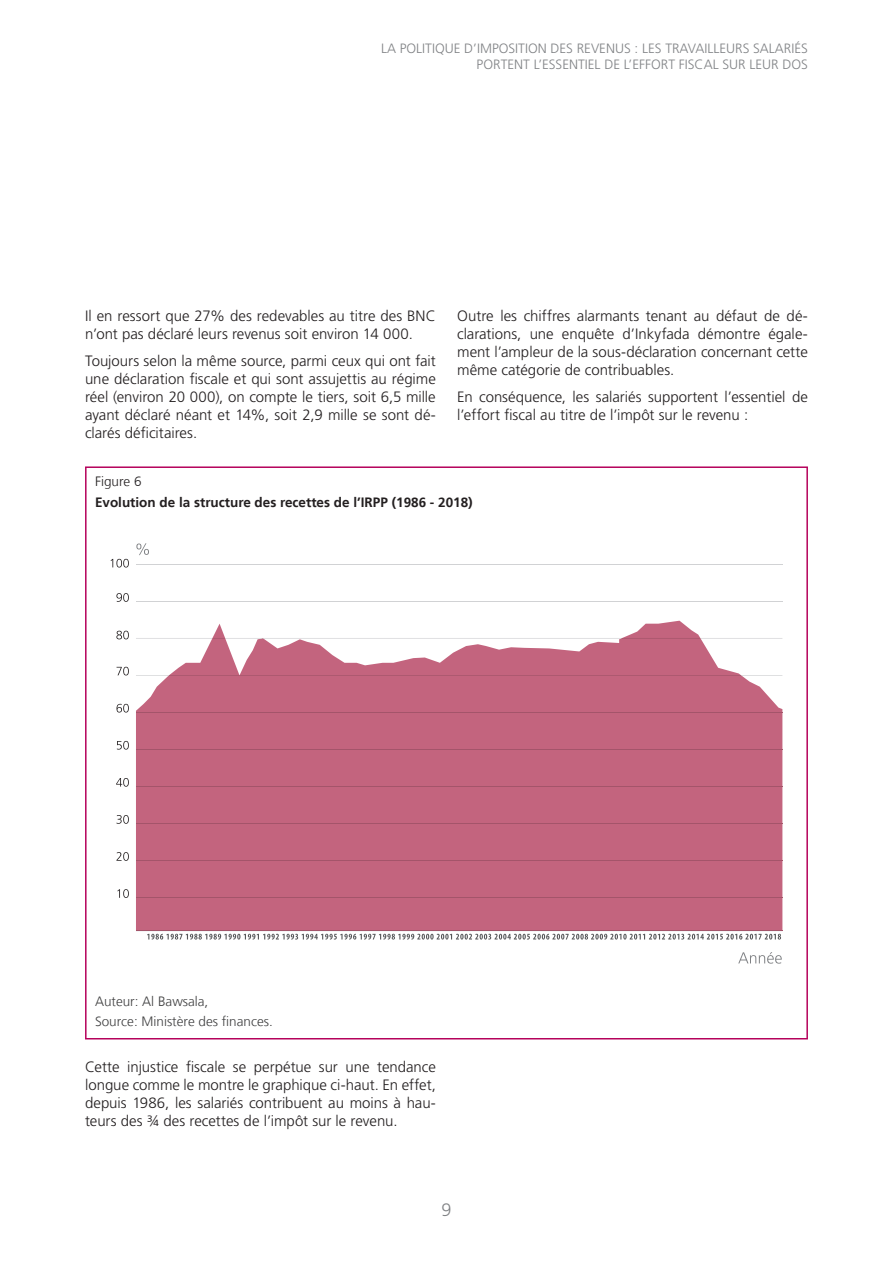
<style>
.page{position:relative;width:893px;height:1263px;background:#fff}
.page>*{position:absolute;margin:0;border:0;box-sizing:border-box;transform-origin:0 0}
.t1{font:300 18px "Frutiger LT Std";color:#808285}
.t2{font:300 15px/18px "Frutiger LT Std";color:#231f20;text-align:justify}
.t3{font:300 13.5px/16.2px "Frutiger LT Std";color:#808285;text-align:right}
.t4{font:700 13.5px "Frutiger LT";color:#231f20}
.t5{font:300 13.5px/20.4px "Frutiger LT";color:#3e3e3f}
.t6{font:300 13.5px "Frutiger LT";color:#231f20}
</style>
<div class="page">
<svg style="left:136px;top:621px;width:646px;height:309px;background:#c9748b"></svg>
<svg style="left:111px;top:559px;width:18px;height:8px"></svg>
<svg style="left:136px;top:543px;width:13px;height:12px"></svg>
<svg style="left:738px;top:952px;width:44px;height:12px"></svg>
<svg style="left:116px;top:593px;width:13px;height:9px"></svg>
<svg style="left:116px;top:631px;width:13px;height:8px"></svg>
<svg style="left:116px;top:704px;width:13px;height:8px"></svg>
<svg style="left:117px;top:741px;width:12px;height:9px"></svg>
<svg style="left:116px;top:815px;width:13px;height:9px"></svg>
<svg style="left:116px;top:852px;width:13px;height:9px"></svg>
<svg style="left:117px;top:889px;width:12px;height:9px"></svg>
<svg style="left:116px;top:778px;width:13px;height:9px"></svg>
<svg style="left:117px;top:667px;width:12px;height:8px"></svg>
<hr style="left:136px;top:897px;width:646px;height:1px;background:#a4546a">
<hr style="left:136px;top:860px;width:646px;height:1px;background:#a4546a">
<hr style="left:136px;top:823px;width:646px;height:1px;background:#a4546a">
<hr style="left:136px;top:786px;width:646px;height:1px;background:#a4546a">
<hr style="left:136px;top:749px;width:646px;height:1px;background:#a4546a">
<hr style="left:136px;top:712px;width:646px;height:1px;background:#a4546a">
<svg style="left:136px;top:675px;width:646px;height:1px"></svg>
<svg style="left:136px;top:638px;width:646px;height:1px"></svg>
<hr style="left:136px;top:601px;width:646px;height:1px;background:#d1d2d4">
<hr style="left:136px;top:564px;width:646px;height:1px;background:#d1d2d4">
<svg style="left:136px;top:930px;width:646px;height:9px"></svg>
<p class="t3" style="left:381px;top:40px;width:428px">LA POLITIQUE D’IMPOSITION DES REVENUS : LES TRAVAILLEURS SALARIÉS<br>PORTENT L’ESSENTIEL DE L’EFFORT FISCAL SUR LEUR DOS</p>
<p class="t2" style="left:85px;top:307px;width:352px">Il en ressort que 27% des redevables au titre des BNC n’ont pas déclaré leurs revenus soit environ 14 000.</p>
<p class="t2" style="left:85px;top:352px;width:352px">Toujours selon la même source, parmi ceux qui ont fait une déclaration fiscale et qui sont assujettis au régime réel (environ 20 000), on compte le tiers, soit 6,5 mille ayant déclaré néant et 14%, soit 2,9 mille se sont dé&shy;clarés déficitaires.</p>
<p class="t2" style="left:457px;top:307px;width:352px">Outre les chiffres alarmants tenant au défaut de dé&shy;clarations, une enquête d’Inkyfada démontre égale&shy;ment l’ampleur de la sous-déclaration concernant cette même catégorie de contribuables.</p>
<p class="t2" style="left:457px;top:388px;width:352px">En conséquence, les salariés supportent l’essentiel de l’effort fiscal au titre de l’impôt sur le revenu :</p>
<p class="t6" style="left:95px;top:474px;width:48px">Figure 6</p>
<p class="t4" style="left:95px;top:494px;width:379px">Evolution de la structure des recettes de l’IRPP (1986 - 2018)</p>
<p class="t5" style="left:95px;top:991px;width:179px">Auteur: Al Bawsala,<br>Source: Ministère des finances.</p>
<p class="t2" style="left:85px;top:1057px;width:352px">Cette injustice fiscale se perpétue sur une tendance longue comme le montre le graphique ci-haut. En effet, depuis 1986, les salariés contribuent au moins à hau&shy;teurs des ¾ des recettes de l’impôt sur le revenu.</p>
<p class="t1" style="left:441px;top:1200px;width:12px">9</p>
</div>
